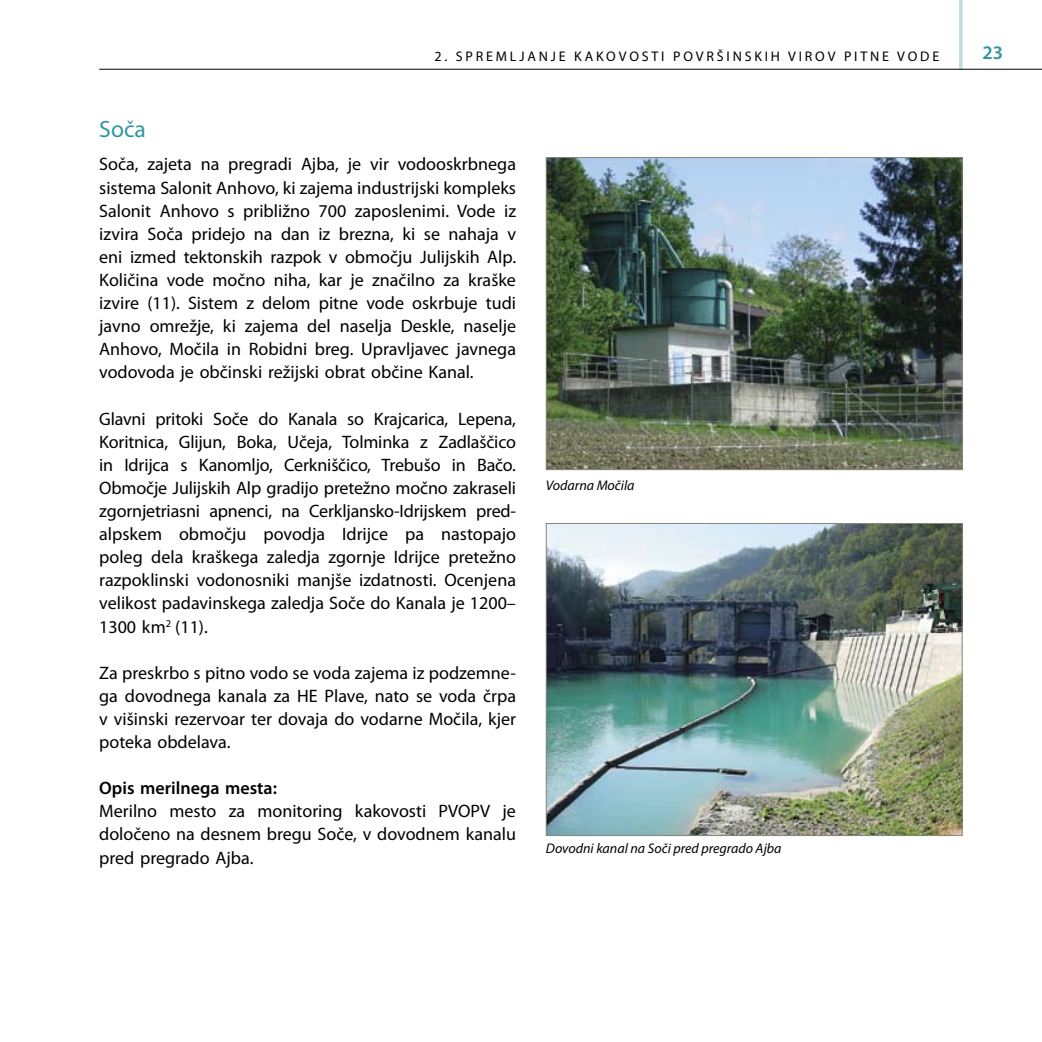
<style>
.page{position:relative;width:1042px;height:1042px;background:#fff}
.page>*{position:absolute;margin:0;border:0;box-sizing:border-box;transform-origin:0 0}
.t1{font:23.62px "Myriad Pro";color:#3196a1}
.t2{font:600 19.25px "Myriad Pro";color:#3196a1}
.t3{font:18.03px/23.1px "Myriad Pro";color:#000;text-align:justify}
.t4{font:600 18.03px "Myriad Pro";color:#000}
.t5{font:italic 14px "Myriad Pro";color:#000}
.t6{font:14px "Myriad Pro";letter-spacing:.2em;color:#000}
</style>
<div class="page">
<img style="left:548px;top:525px;width:412px;height:309px">
<div style="left:546px;top:523px;width:416px;height:313px;border:1px solid #88877a"></div>
<img style="left:548px;top:159px;width:412px;height:309px">
<div style="left:546px;top:157px;width:416px;height:313px;border:1px solid #88877a"></div>
<hr style="left:959px;top:0;width:3px;height:69px;background:#c2dadf">
<hr style="left:99px;top:69px;width:943px;height:1px;background:#000">
<p class="t6" style="left:434px;top:48px;width:506px">2. SPREMLJANJE KAKOVOSTI POVRŠINSKIH VIROV PITNE VODE</p>
<p class="t2" style="left:982px;top:42px;width:22px">23</p>
<h1 class="t1" style="left:99px;top:116px;width:48px">Soča</h1>
<p class="t3" style="left:99px;top:153px;width:418px">Soča, zajeta na pregradi Ajba, je vir vodooskrbnega sistema Salonit Anhovo, ki zajema industrijski kompleks Salonit Anhovo s približno 700 zaposlenimi. Vode iz izvira Soča pridejo na dan iz brezna, ki se nahaja v eni izmed tektonskih razpok v območju Julijskih Alp.<br>Količina vode močno niha, kar je značilno za kraške izvire (11). Sistem z delom pitne vode oskrbuje tudi javno omrežje, ki zajema del naselja Deskle, naselje Anhovo, Močila in Robidni breg. Upravljavec javnega vodovoda je občinski režijski obrat občine Kanal.</p>
<p class="t3" style="left:99px;top:407px;width:418px">Glavni pritoki Soče do Kanala so Krajcarica, Lepena, Koritnica, Glijun, Boka, Učeja, Tolminka z Zadlaščico in Idrijca s Kanomljo, Cerkniščico, Trebušo in Bačo.<br>Območje Julijskih Alp gradijo pretežno močno zakraseli zgornjetriasni apnenci, na Cerkljansko-Idrijskem pred&shy;alpskem območju povodja Idrijce pa nastopajo poleg dela kraškega zaledja zgornje Idrijce pretežno razpoklinski vodonosniki manjše izdatnosti. Ocenjena velikost padavinskega zaledja Soče do Kanala je 1200– 1300 km<sup>2</sup> (11).</p>
<p class="t3" style="left:99px;top:661px;width:418px">Za preskrbo s pitno vodo se voda zajema iz podzemne&shy;ga dovodnega kanala za HE Plave, nato se voda črpa v višinski rezervoar ter dovaja do vodarne Močila, kjer poteka obdelava.</p>
<p class="t4" style="left:99px;top:778px;width:179px">Opis merilnega mesta:</p>
<p class="t3" style="left:99px;top:800px;width:418px">Merilno mesto za monitoring kakovosti PVOPV je določeno na desnem bregu Soče, v dovodnem kanalu pred pregrado Ajba.</p>
<p class="t5" style="left:546px;top:478px;width:90px">Vodarna Močila</p>
<p class="t5" style="left:546px;top:841px;width:237px">Dovodni kanal na Soči pred pregrado Ajba</p>
</div>
